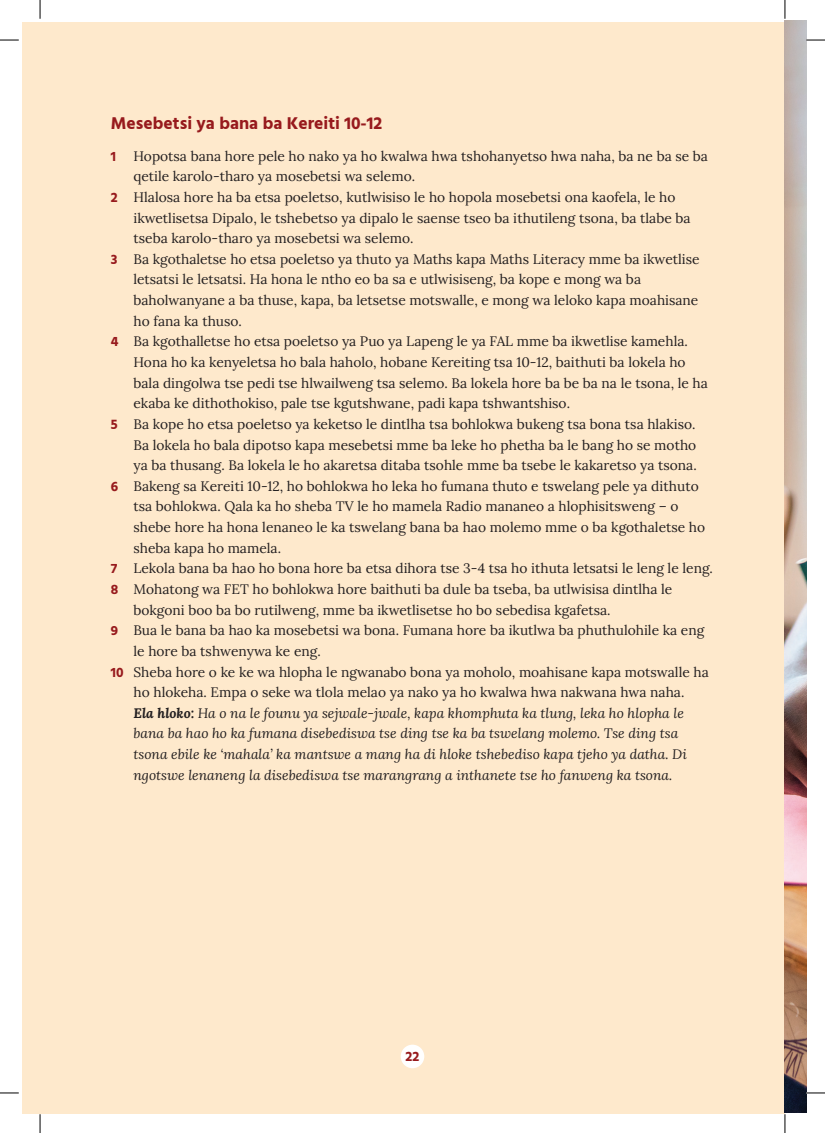
<style>
.page{position:relative;width:825px;height:1133px;background:#fff}
.page>*{position:absolute;margin:0;border:0;box-sizing:border-box;transform-origin:0 0}
.t1{font:700 17.5px "Hind";color:#971a1d}
.t2{font:13.75px "Lora";color:#231f20}
.t3{font:italic 13.75px "Lora";color:#231f20}
.t4{font:700 13.75px "Hind";color:#971a1d}
.s1{font-family:"Hind";font-weight:700;color:#971a1d}
.s2{font-weight:700}
</style>
<div class="page">
<div style="left:22px;top:22px;width:762px;height:1092px;background:#fee9cc"></div>
<img style="left:784px;top:21px;width:21px;height:1091px">
<div style="left:400px;top:1044px;width:24px;height:24px;background:#fff;border-radius:50%"></div>
<svg style="left:0;top:39px;width:19px;height:2px"></svg>
<svg style="left:805px;top:39px;width:19px;height:2px"></svg>
<svg style="left:0;top:1092px;width:19px;height:1px"></svg>
<svg style="left:805px;top:1092px;width:19px;height:1px"></svg>
<svg style="left:39px;top:0;width:2px;height:19px"></svg>
<svg style="left:39px;top:1114px;width:2px;height:18px"></svg>
<svg style="left:784px;top:0;width:1px;height:19px"></svg>
<svg style="left:784px;top:1114px;width:1px;height:18px"></svg>
<p class="t1" style="left:111px;top:113px;width:273px">Mesebetsi ya bana ba Kereiti 10-12</p>
<p class="t4" style="left:111px;top:148px;width:7px">1</p>
<p class="t2" style="left:133px;top:145px;width:575px">Hopotsa bana hore pele ho nako ya ho kwalwa hwa tshohanyetso hwa naha, ba ne ba se ba</p>
<p class="t2" style="left:133px;top:166px;width:283px">qetile karolo-tharo ya mosebetsi wa selemo.</p>
<p class="t2" style="left:111px;top:187px;width:565px"><span class="s1">2</span> Hlalosa hore ha ba etsa poeletso, kutlwisiso le ho hopola mosebetsi ona kaofela, le ho</p>
<p class="t2" style="left:133px;top:207px;width:558px">ikwetlisetsa Dipalo, le tshebetso ya dipalo le saense tseo ba ithutileng tsona, ba tlabe ba</p>
<p class="t2" style="left:133px;top:228px;width:281px">tseba karolo-tharo ya mosebetsi wa selemo.</p>
<p class="t2" style="left:111px;top:248px;width:589px"><span class="s1">3</span> Ba kgothaletse ho etsa poeletso ya thuto ya Maths kapa Maths Literacy mme ba ikwetlise</p>
<p class="t2" style="left:133px;top:269px;width:509px">letsatsi le letsatsi. Ha hona le ntho eo ba sa e utlwisiseng, ba kope e mong wa ba</p>
<p class="t2" style="left:133px;top:290px;width:566px">baholwanyane a ba thuse, kapa, ba letsetse motswalle, e mong wa leloko kapa moahisane</p>
<p class="t2" style="left:133px;top:310px;width:110px">ho fana ka thuso.</p>
<p class="t2" style="left:111px;top:331px;width:578px"><span class="s1">4</span> Ba kgothalletse ho etsa poeletso ya Puo ya Lapeng le ya FAL mme ba ikwetlise kamehla.</p>
<p class="t2" style="left:133px;top:352px;width:553px">Hona ho ka kenyeletsa ho bala haholo, hobane Kereiting tsa 10-12, baithuti ba lokela ho</p>
<p class="t2" style="left:133px;top:372px;width:575px">bala dingolwa tse pedi tse hlwailweng tsa selemo. Ba lokela hore ba be ba na le tsona, le ha</p>
<p class="t2" style="left:133px;top:393px;width:438px">ekaba ke dithothokiso, pale tse kgutshwane, padi kapa tshwantshiso.</p>
<p class="t2" style="left:111px;top:413px;width:585px"><span class="s1">5</span> Ba kope ho etsa poeletso ya keketso le dintlha tsa bohlokwa bukeng tsa bona tsa hlakiso.</p>
<p class="t2" style="left:133px;top:434px;width:564px">Ba lokela ho bala dipotso kapa mesebetsi mme ba leke ho phetha ba le bang ho se motho</p>
<p class="t2" style="left:133px;top:455px;width:564px">ya ba thusang. Ba lokela le ho akaretsa ditaba tsohle mme ba tsebe le kakaretso ya tsona.</p>
<p class="t2" style="left:111px;top:475px;width:589px"><span class="s1">6</span> Bakeng sa Kereiti 10-12, ho bohlokwa ho leka ho fumana thuto e tswelang pele ya dithuto</p>
<p class="t2" style="left:133px;top:496px;width:546px">tsa bohlokwa. Qala ka ho sheba TV le ho mamela Radio mananeo a hlophisitsweng – o</p>
<p class="t2" style="left:133px;top:517px;width:573px">shebe hore ha hona lenaneo le ka tswelang bana ba hao molemo mme o ba kgothaletse ho</p>
<p class="t2" style="left:133px;top:537px;width:149px">sheba kapa ho mamela.</p>
<p class="t2" style="left:111px;top:558px;width:603px"><span class="s1">7</span> Lekola bana ba hao ho bona hore ba etsa dihora tse 3-4 tsa ho ithuta letsatsi le leng le leng.</p>
<p class="t2" style="left:111px;top:578px;width:562px"><span class="s1">8</span> Mohatong wa FET ho bohlokwa hore baithuti ba dule ba tseba, ba utlwisisa dintlha le</p>
<p class="t2" style="left:133px;top:599px;width:478px">bokgoni boo ba bo rutilweng, mme ba ikwetlisetse ho bo sebedisa kgafetsa.</p>
<p class="t2" style="left:111px;top:620px;width:594px"><span class="s1">9</span> Bua le bana ba hao ka mosebetsi wa bona. Fumana hore ba ikutlwa ba phuthulohile ka eng</p>
<p class="t2" style="left:133px;top:640px;width:189px">le hore ba tshwenywa ke eng.</p>
<p class="t2" style="left:111px;top:661px;width:599px"><span class="s1">10</span> Sheba hore o ke ke wa hlopha le ngwanabo bona ya moholo, moahisane kapa motswalle ha</p>
<p class="t2" style="left:133px;top:682px;width:552px">ho hlokeha. Empa o seke wa tlola melao ya nako ya ho kwalwa hwa nakwana hwa naha.</p>
<p class="t3" style="left:133px;top:703px;width:551px"><span class="s2">Ela hloko:</span> Ha o na le founu ya sejwale-jwale, kapa khomphuta ka tlung, leka ho hlopha le</p>
<p class="t3" style="left:133px;top:724px;width:546px">bana ba hao ho ka fumana disebediswa tse ding tse ka ba tswelang molemo. Tse ding tsa</p>
<p class="t3" style="left:133px;top:744px;width:554px">tsona ebile ke ‘mahala’ ka mantswe a mang ha di hloke tshebediso kapa tjeho ya datha. Di</p>
<p class="t3" style="left:133px;top:765px;width:540px">ngotswe lenaneng la disebediswa tse marangrang a inthanete tse ho fanweng ka tsona.</p>
<p class="t4" style="left:405px;top:1047px;width:15px">22</p>
</div>
